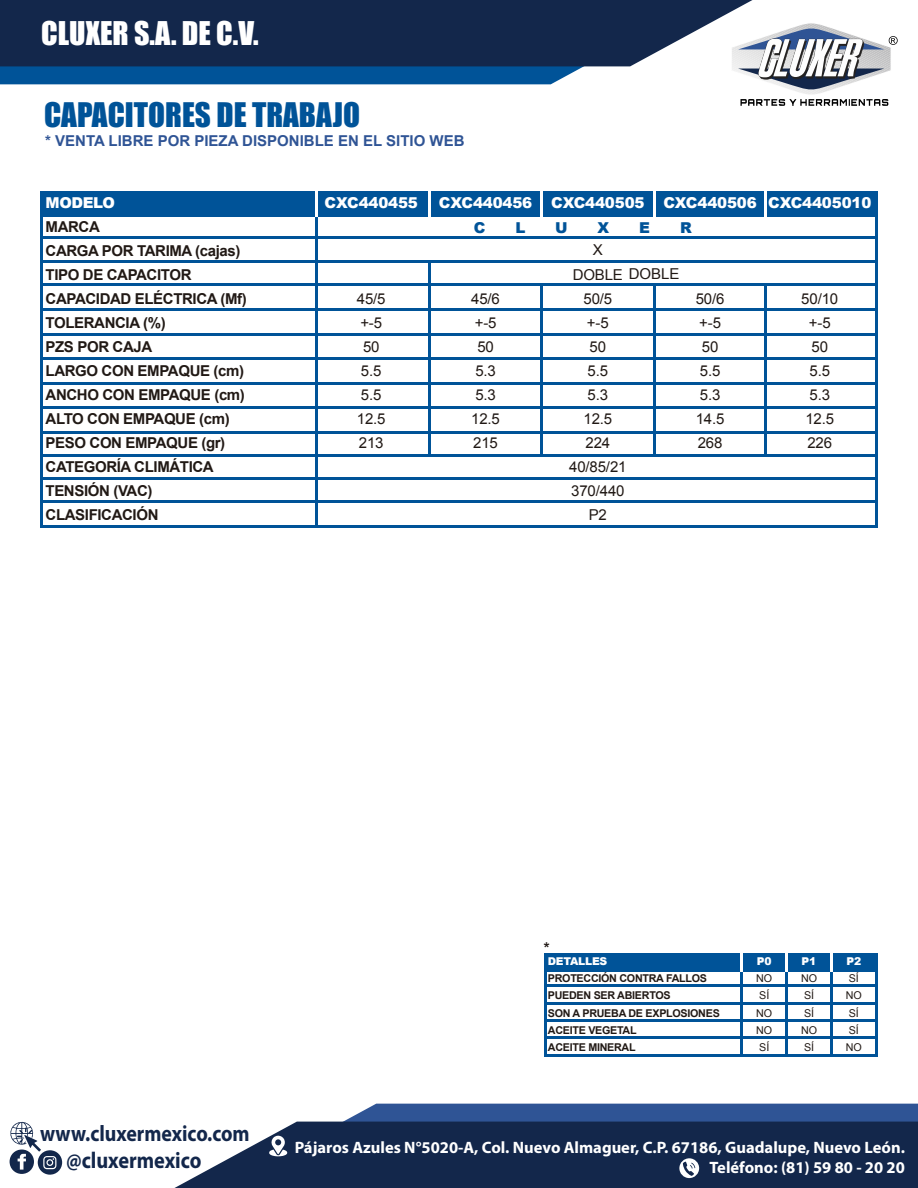
<style>
.page{position:relative;width:918px;height:1188px;background:#fff}
.page>*{position:absolute;margin:0;border:0;box-sizing:border-box;transform-origin:0 0}
.t1{font:31.05px "Impact";color:#005398}
.t2{font:30px "Impact";color:#fff}
.t3{font:700 22.95px "Myriad Pro";color:#13274b;scale:.88 1}
.t4{font:700 22.5px "Myriad Pro";color:#13274b;scale:.88 1}
.t5{font:700 16.5px "Myriad Pro";color:#fff}
.t6{font:700 15px/24px "Arial";letter-spacing:-.025em;color:#211915}
.t7{font:15px/24px "Arial";letter-spacing:-.01em;color:#211915;text-align:center}
.t8{font:900 15px "Arial";letter-spacing:-.01em;color:#fff}
.t9{font:700 15px "Arial";color:#2f5495}
.t10{font:900 15px "Arial";color:#005398}
.t11{font:700 10.8px/17.2px "Arial";letter-spacing:-.025em;color:#211915}
.t12{font:10.8px/17.2px "Arial";letter-spacing:-.01em;color:#211915}
.t13{font:900 10.8px "Arial";letter-spacing:-.025em;color:#fff}
</style>
<div class="page">
<hr style="left:40px;top:191px;width:3px;height:337px;background:#005398">
<div style="left:42px;top:191px;width:836px;height:26px;background:#005398"></div>
<hr style="left:315px;top:217px;width:3px;height:310px;background:#005398">
<hr style="left:315px;top:191px;width:3px;height:26px;background:#fff">
<hr style="left:428px;top:262px;width:3px;height:193px;background:#005398">
<hr style="left:428px;top:191px;width:3px;height:26px;background:#fff">
<hr style="left:540px;top:285px;width:3px;height:170px;background:#005398">
<hr style="left:540px;top:191px;width:3px;height:26px;background:#fff">
<hr style="left:653px;top:285px;width:3px;height:170px;background:#005398">
<hr style="left:653px;top:191px;width:3px;height:26px;background:#fff">
<hr style="left:41px;top:236px;width:835px;height:3px;background:#005398">
<hr style="left:41px;top:260px;width:835px;height:3px;background:#005398">
<hr style="left:41px;top:283px;width:724px;height:3px;background:#005398">
<hr style="left:764px;top:285px;width:3px;height:170px;background:#005398">
<hr style="left:764px;top:191px;width:3px;height:26px;background:#fff">
<hr style="left:875px;top:191px;width:3px;height:337px;background:#005398">
<hr style="left:152px;top:283px;width:724px;height:3px;background:#005398">
<hr style="left:41px;top:308px;width:835px;height:3px;background:#005398">
<hr style="left:41px;top:333px;width:835px;height:3px;background:#005398">
<hr style="left:41px;top:357px;width:835px;height:3px;background:#005398">
<hr style="left:41px;top:382px;width:835px;height:3px;background:#005398">
<hr style="left:41px;top:406px;width:835px;height:3px;background:#005398">
<hr style="left:41px;top:431px;width:835px;height:3px;background:#005398">
<hr style="left:41px;top:454px;width:835px;height:3px;background:#005398">
<hr style="left:41px;top:477px;width:835px;height:3px;background:#005398">
<hr style="left:41px;top:500px;width:835px;height:3px;background:#005398">
<hr style="left:41px;top:525px;width:835px;height:3px;background:#005398">
<svg style="left:732px;top:23px;width:166px;height:83px"></svg>
<svg style="left:0;top:66px;width:631px;height:18px;background:#1962a0"></svg>
<svg style="left:0;top:0;width:752px;height:66px;background:#253758"></svg>
<svg style="left:296px;top:1104px;width:622px;height:18px;background:#43649d"></svg>
<svg style="left:175px;top:1122px;width:743px;height:66px;background:#263859"></svg>
<svg style="left:269px;top:1136px;width:18px;height:20px"></svg>
<svg style="left:9px;top:1121px;width:53px;height:54px"></svg>
<svg style="left:679px;top:1158px;width:20px;height:20px"></svg>
<hr style="left:544px;top:953px;width:2px;height:103px;background:#005398">
<div style="left:545px;top:953px;width:332px;height:18px;background:#005398"></div>
<hr style="left:741px;top:962px;width:2px;height:94px;background:#005398">
<svg style="left:741px;top:953px;width:2px;height:18px"></svg>
<hr style="left:786px;top:971px;width:2px;height:85px;background:#005398">
<svg style="left:786px;top:953px;width:2px;height:18px"></svg>
<hr style="left:830px;top:971px;width:2px;height:85px;background:#005398">
<svg style="left:830px;top:953px;width:2px;height:18px"></svg>
<hr style="left:545px;top:985px;width:332px;height:2px;background:#005398">
<hr style="left:545px;top:1003px;width:332px;height:2px;background:#005398">
<hr style="left:545px;top:1019px;width:332px;height:2px;background:#005398">
<hr style="left:545px;top:1037px;width:332px;height:2px;background:#005398">
<hr style="left:545px;top:1054px;width:332px;height:2px;background:#005398">
<hr style="left:875px;top:953px;width:2px;height:103px;background:#005398">
<h2 class="t2" style="left:41px;top:10px;width:219px">CLUXER S.A. DE C.V.</h2>
<h1 class="t1" style="left:44px;top:90px;width:317px">CAPACITORES DE TRABAJO</h1>
<p class="t9" style="left:45px;top:131px;width:421px">* VENTA LIBRE POR PIEZA DISPONIBLE EN EL SITIO WEB</p>
<p class="t8" style="left:46px;top:192px;width:71px">MODELO</p>
<p class="t6" style="left:46px;top:215px;width:203px">MARCA<br>CARGA POR TARIMA (cajas)<br>TIPO DE CAPACITOR<br>CAPACIDAD ELÉCTRICA (Mf)<br>TOLERANCIA (%)<br>PZS POR CAJA<br>LARGO CON EMPAQUE (cm)<br>ANCHO CON EMPAQUE (cm)<br>ALTO CON EMPAQUE (cm)<br>PESO CON EMPAQUE (gr)<br>CATEGORÍA CLIMÁTICA<br>TENSIÓN (VAC)<br>CLASIFICACIÓN</p>
<p class="t8" style="left:325px;top:192px;width:95px">CXC440455</p>
<p class="t7" style="left:357px;top:287px;width:30px">45/5 +-5<br>50<br>5.5<br>5.5<br>12.5<br>213</p>
<p class="t8" style="left:439px;top:192px;width:95px">CXC440456</p>
<p class="t8" style="left:551px;top:192px;width:95px">CXC440505</p>
<p class="t8" style="left:663px;top:192px;width:95px">CXC440506</p>
<p class="t10" style="left:474px;top:217px;width:13px">C</p>
<p class="t10" style="left:516px;top:217px;width:12px">L</p>
<p class="t10" style="left:555px;top:217px;width:14px">U</p>
<p class="t10" style="left:598px;top:217px;width:13px">X</p>
<p class="t10" style="left:639px;top:217px;width:12px">E</p>
<p class="t10" style="left:680px;top:217px;width:13px">R</p>
<p class="t7" style="left:471px;top:287px;width:30px">45/6 +-5<br>50<br>5.3<br>5.3<br>12.5<br>215</p>
<p class="t7" style="left:593px;top:238px;width:12px">X</p>
<p class="t7" style="left:573px;top:262px;width:108px">DOBLE DOBLE</p>
<p class="t7" style="left:584px;top:287px;width:30px">50/5</p>
<p class="t7" style="left:587px;top:311px;width:23px">+-5</p>
<p class="t7" style="left:590px;top:335px;width:18px">50</p>
<p class="t7" style="left:588px;top:359px;width:22px">5.5</p>
<p class="t7" style="left:588px;top:383px;width:22px">5.3</p>
<p class="t7" style="left:584px;top:407px;width:30px">12.5</p>
<p class="t7" style="left:586px;top:431px;width:26px">224</p>
<p class="t7" style="left:569px;top:455px;width:59px">40/85/21</p>
<p class="t7" style="left:571px;top:479px;width:55px">370/440</p>
<p class="t7" style="left:589px;top:503px;width:20px">P2</p>
<p class="t7" style="left:696px;top:287px;width:30px">50/6 +-5<br>50<br>5.5<br>5.3<br>14.5<br>268</p>
<p class="t8" style="left:768px;top:192px;width:105px">CXC4405010</p>
<p class="t7" style="left:801px;top:287px;width:38px">50/10 +-5<br>50<br>5.5<br>5.3<br>12.5<br>226</p>
<p class="t6" style="left:544px;top:936px;width:7px">*</p>
<p class="t13" style="left:548px;top:953px;width:61px">DETALLES</p>
<p class="t11" style="left:548px;top:970px;width:173px">PROTECCIÓN CONTRA FALLOS<br>PUEDEN SER ABIERTOS<br>SON A PRUEBA DE EXPLOSIONES<br>ACEITE VEGETAL<br>ACEITE MINERAL</p>
<p class="t13" style="left:757px;top:953px;width:16px">P0</p>
<p class="t12" style="left:756px;top:970px;width:17px">NO<br>SÍ<br>NO<br>NO<br>SÍ</p>
<p class="t13" style="left:802px;top:953px;width:16px">P1</p>
<p class="t12" style="left:801px;top:970px;width:17px">NO<br>SÍ<br>SÍ<br>NO<br>SÍ</p>
<p class="t13" style="left:846px;top:953px;width:16px">P2</p>
<p class="t12" style="left:846px;top:970px;width:17px">SÍ<br>NO<br>SÍ<br>SÍ<br>NO</p>
<h3 class="t4" style="left:40px;top:1119px;width:240px">www.cluxermexico.com</h3>
<p class="t5" style="left:295px;top:1137px;width:612px">Pájaros Azules N°5020-A, Col. Nuevo Almaguer, C.P. 67186, Guadalupe, Nuevo León.</p>
<h3 class="t3" style="left:66px;top:1145px;width:155px">@cluxermexico</h3>
<p class="t5" style="left:710px;top:1157px;width:197px">Teléfono: (81) 59 80 - 20 20</p>
</div>
